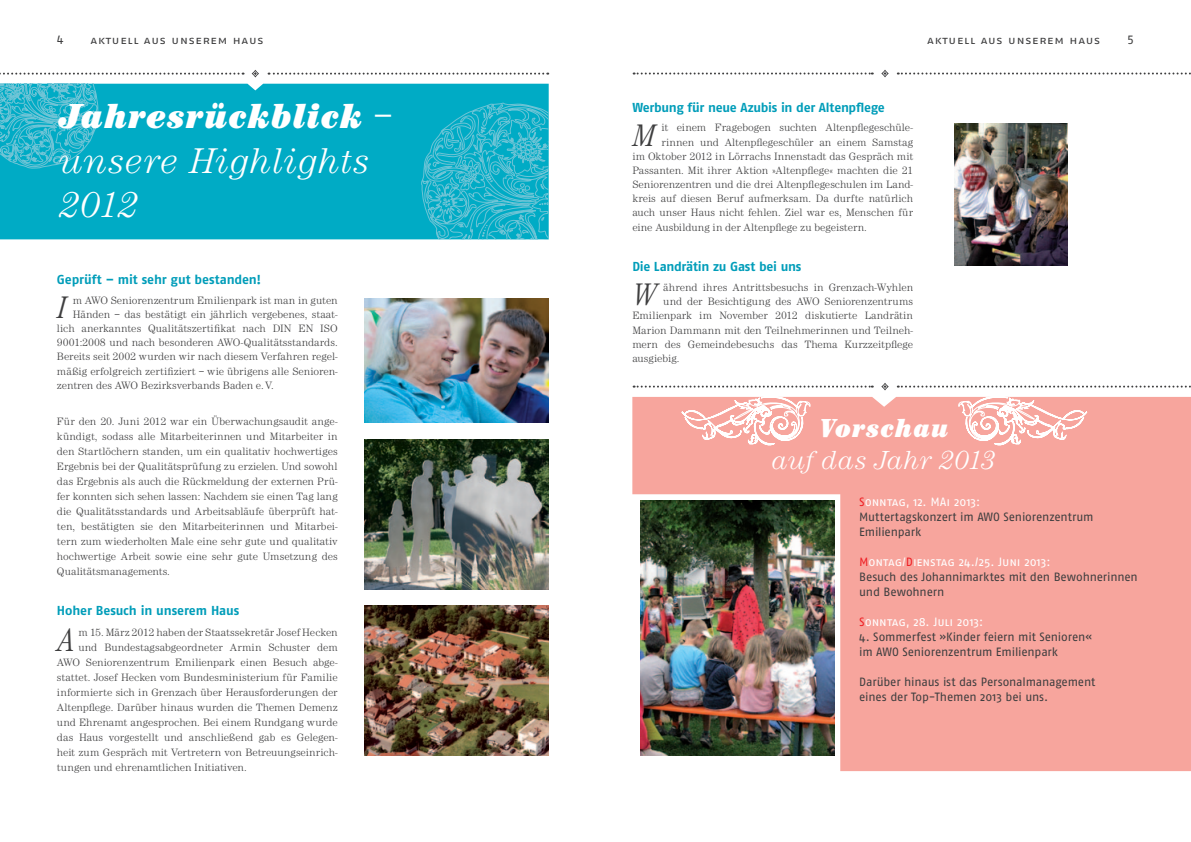
<style>
.page{position:relative;width:1191px;height:842px;background:#fff}
.page>*{position:absolute;margin:0;border:0;box-sizing:border-box;transform-origin:0 0}
.t1{font:italic 300 37px/44.4px "Century EF";letter-spacing:.025em;color:#fff}
.t2{font:italic 900 condensed 36px "Century EF";letter-spacing:.04em;color:#fff}
.t3{font:italic 300 condensed 33.5px "Century EF";color:#3e3e3f}
.t4{font:italic 300 condensed 32.2px "Century EF";color:#3e3e3f}
.t5{font:italic 300 27px "Century EF";letter-spacing:.015em;color:#fff}
.t6{font:italic 900 condensed 27px "Century EF";letter-spacing:.05em;color:#fff}
.t7{font:700 13px "Fago No";letter-spacing:-.015em;color:#009db9}
.t8{font:12px/15px "Fago No";letter-spacing:-.015em;color:#3e3e3f}
.t9{font:12px "Fago No Regular Caps";letter-spacing:-.01em;color:#fff}
.t10{font:12px "Fago No Regular Tf";color:#3e3e3f}
.t11{font:300 11px/15px "Century EF";color:#3e3e3f;text-align:justify}
.t12{font:11px "Fago Ex Regular Caps";letter-spacing:.07em;color:#3e3e3f}
.s1{font-weight:300;font-stretch:normal;font-size:37px}
.s2{color:#ee1d23}
</style>
<div class="page">
<div style="left:0;top:84px;width:549px;height:155px;background:#00abc5"></div>
<svg style="left:420px;top:103px;width:129px;height:136px"></svg>
<svg style="left:0;top:84px;width:98px;height:85px"></svg>
<div style="left:632px;top:397px;width:559px;height:374px;background:#f7a59d"></div>
<img style="left:641px;top:500px;width:193px;height:255px">
<svg style="left:881px;top:383px;width:7px;height:7px"></svg>
<svg style="left:897px;top:386px;width:294px;height:2px"></svg>
<svg style="left:633px;top:386px;width:239px;height:2px"></svg>
<svg style="left:881px;top:70px;width:7px;height:7px"></svg>
<svg style="left:897px;top:73px;width:294px;height:2px"></svg>
<svg style="left:633px;top:73px;width:239px;height:2px"></svg>
<svg style="left:958px;top:397px;width:129px;height:50px"></svg>
<svg style="left:681px;top:397px;width:129px;height:50px"></svg>
<img style="left:364px;top:606px;width:185px;height:150px">
<img style="left:364px;top:439px;width:185px;height:150px">
<img style="left:954px;top:123px;width:113px;height:142px">
<img style="left:364px;top:299px;width:185px;height:124px">
<svg style="left:252px;top:70px;width:7px;height:7px"></svg>
<svg style="left:0;top:73px;width:244px;height:2px"></svg>
<svg style="left:268px;top:73px;width:280px;height:2px"></svg>
<p class="t10" style="left:57px;top:33px;width:8px">4</p>
<p class="t12" style="left:90px;top:34px;width:175px">aktuell aus unserem haus</p>
<p class="t12" style="left:927px;top:34px;width:175px">aktuell aus unserem haus</p>
<p class="t10" style="left:1127px;top:33px;width:8px">5</p>
<h2 class="t2" style="left:59px;top:94px;width:334px">Jahresrückblick <span class="s1">–</span></h2>
<h1 class="t1" style="left:59px;top:138px;width:311px">unsere Highlights<br>2012</h1>
<p class="t7" style="left:57px;top:272px;width:206px">Geprüft – mit sehr gut bestanden!</p>
<h3 class="t4" style="left:57px;top:289px;width:11px">I</h3>
<p class="t11" style="left:73px;top:293px;width:266px">m AWO Seniorenzentrum Emilienpark ist man in guten</p>
<p class="t11" style="left:73px;top:307px;width:266px">Händen – das bestätigt ein jährlich vergebenes, staat-</p>
<p class="t11" style="left:57px;top:321px;width:282px">lich anerkanntes Qualitätszertifikat nach DIN EN ISO</p>
<p class="t11" style="left:57px;top:335px;width:282px">9001:2008 und nach besonderen AWO-Qualitätsstandards.</p>
<p class="t11" style="left:57px;top:349px;width:282px">Bereits seit 2002 wurden wir nach diesem Verfahren regel-</p>
<p class="t11" style="left:57px;top:364px;width:282px">mäßig erfolgreich zertifiziert – wie übrigens alle Senioren-</p>
<p class="t11" style="left:57px;top:378px;width:218px">zentren des AWO Bezirksverbands Baden e.V.</p>
<p class="t11" style="left:57px;top:413px;width:282px">Für den 20. Juni 2012 war ein Überwachungsaudit ange&shy;kündigt, sodass alle Mitarbeiterinnen und Mitarbeiter in den Startlöchern standen, um ein qualitativ hochwertiges Ergebnis bei der Qualitätsprüfung zu erzielen. Und sowohl das Ergebnis als auch die Rückmeldung der externen Prü&shy;fer konnten sich sehen lassen: Nachdem sie einen Tag lang die Qualitätsstandards und Arbeitsabläufe überprüft hat&shy;ten, bestätigten sie den Mitarbeiterinnen und Mitarbei&shy;tern zum wiederholten Male eine sehr gute und qualitativ hochwertige Arbeit sowie eine sehr gute Umsetzung des Qualitätsmanagements.</p>
<p class="t7" style="left:57px;top:603px;width:184px">Hoher Besuch in unserem Haus</p>
<h3 class="t3" style="left:57px;top:621px;width:20px">A</h3>
<p class="t11" style="left:79px;top:625px;width:261px">m 15. März 2012 haben der Staatssekretär Josef Hecken</p>
<p class="t11" style="left:79px;top:640px;width:261px">und Bundestagsabgeordneter Armin Schuster dem</p>
<p class="t11" style="left:57px;top:655px;width:282px">AWO Seniorenzentrum Emilienpark einen Besuch abge-</p>
<p class="t11" style="left:57px;top:670px;width:282px">stattet. Josef Hecken vom Bundesministerium für Familie</p>
<p class="t11" style="left:57px;top:685px;width:282px">informierte sich in Grenzach über Herausforderungen der</p>
<p class="t11" style="left:57px;top:700px;width:282px">Altenpflege. Darüber hinaus wurden die Themen Demenz</p>
<p class="t11" style="left:57px;top:715px;width:282px">und Ehrenamt angesprochen. Bei einem Rundgang wurde</p>
<p class="t11" style="left:57px;top:730px;width:282px">das Haus vorgestellt und anschließend gab es Gelegen-</p>
<p class="t11" style="left:57px;top:745px;width:282px">heit zum Gespräch mit Vertretern von Betreuungseinrich-</p>
<p class="t11" style="left:57px;top:760px;width:191px">tungen und ehrenamtlichen Initiativen.</p>
<p class="t7" style="left:632px;top:99px;width:254px">Werbung für neue Azubis in der Altenpflege</p>
<h3 class="t4" style="left:632px;top:117px;width:24px">M</h3>
<p class="t11" style="left:661px;top:120px;width:253px">it einem Fragebogen suchten Altenpflegeschüle-</p>
<p class="t11" style="left:661px;top:135px;width:253px">rinnen und Altenpflegeschüler an einem Samstag</p>
<p class="t11" style="left:632px;top:149px;width:282px">im Oktober 2012 in Lörrachs Innenstadt das Gespräch mit</p>
<p class="t11" style="left:632px;top:163px;width:282px">Passanten. Mit ihrer Aktion »Altenpflege« machten die 21</p>
<p class="t11" style="left:632px;top:177px;width:282px">Seniorenzentren und die drei Altenpflegeschulen im Land-</p>
<p class="t11" style="left:632px;top:191px;width:282px">kreis auf diesen Beruf aufmerksam. Da durfte natürlich</p>
<p class="t11" style="left:632px;top:205px;width:282px">auch unser Haus nicht fehlen. Ziel war es, Menschen für</p>
<p class="t11" style="left:632px;top:220px;width:236px">eine Ausbildung in der Altenpflege zu begeistern.</p>
<p class="t7" style="left:632px;top:259px;width:170px">Die Landrätin zu Gast bei uns</p>
<h3 class="t4" style="left:632px;top:276px;width:26px">W</h3>
<p class="t11" style="left:663px;top:280px;width:251px">ährend ihres Antrittsbesuchs in Grenzach-Wyhlen</p>
<p class="t11" style="left:663px;top:294px;width:251px">und der Besichtigung des AWO Seniorenzentrums</p>
<p class="t11" style="left:632px;top:308px;width:282px">Emilienpark im November 2012 diskutierte Landrätin</p>
<p class="t11" style="left:632px;top:322px;width:282px">Marion Dammann mit den Teilnehmerinnen und Teilneh-</p>
<p class="t11" style="left:632px;top:337px;width:282px">mern des Gemeindebesuchs das Thema Kurzzeitpflege</p>
<p class="t11" style="left:632px;top:351px;width:49px">ausgiebig.</p>
<h3 class="t6" style="left:818px;top:411px;width:131px">Vorschau</h3>
<h3 class="t5" style="left:771px;top:445px;width:225px">auf das Jahr 2013</h3>
<p class="t9" style="left:859px;top:495px;width:122px"><span class="s2">S</span>onntag, 12. MAi 2013:</p>
<p class="t8" style="left:859px;top:509px;width:236px">Muttertagskonzert im AWO Seniorenzentrum<br>Emilienpark</p>
<p class="t9" style="left:859px;top:555px;width:193px"><span class="s2">M</span>ontag/<span class="s2">D</span>ienstag 24./25. Juni 2013:</p>
<p class="t8" style="left:859px;top:569px;width:280px">Besuch des Johannimarktes mit den Bewohnerinnen und Bewohnern</p>
<p class="t9" style="left:859px;top:615px;width:125px"><span class="s2">S</span>onntag, 28. Juli 2013:</p>
<p class="t8" style="left:859px;top:629px;width:234px">4. Sommerfest »Kinder feiern mit Senioren« im AWO Seniorenzentrum Emilienpark</p>
<p class="t8" style="left:859px;top:674px;width:238px">Darüber hinaus ist das Personalmanagement eines der Top-Themen 2013 bei uns.</p>
</div>
